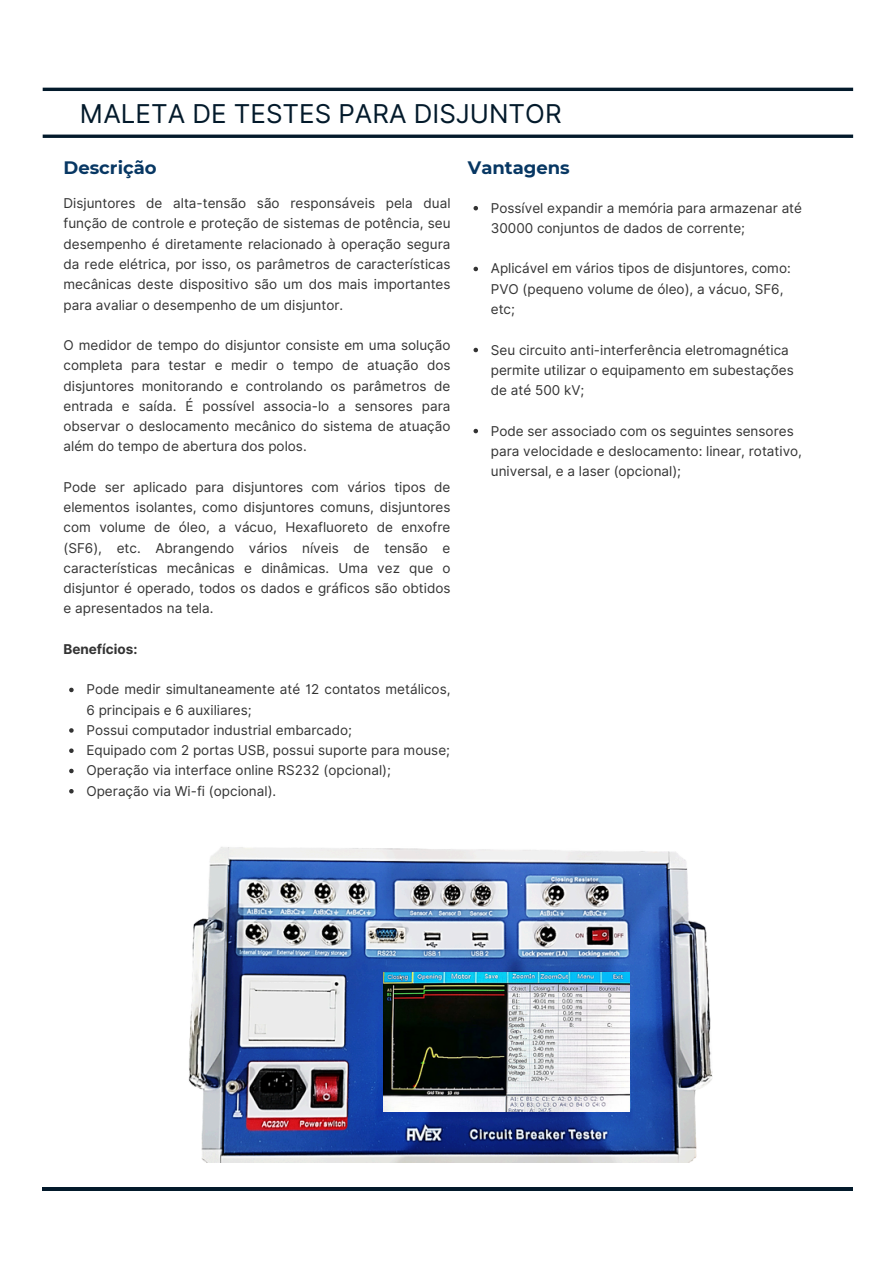
<style>
.page{position:relative;width:894px;height:1264px;background:#fff}
.page>*{position:absolute;margin:0;border:0;box-sizing:border-box;transform-origin:0 0}
.t1{font:25.95px "Inter";color:#031a2b}
.t2{font:700 18px "Montserrat";color:#073763}
.t3{font:13.5px/20.2px "Inter";color:#333}
.t4{font:700 13.5px "Inter";color:#333}
</style>
<div class="page">
<hr style="left:43px;top:1187px;width:809px;height:3px;background:#031a2b">
<svg style="left:43px;top:134px;width:809px;height:4px;background:#293d4b"></svg>
<hr style="left:43px;top:88px;width:809px;height:3px;background:#031a2b">
<img style="left:188px;top:847px;width:523px;height:315px">
<img style="left:383px;top:972px;width:246px;height:139px">
<svg style="left:69px;top:687px;width:5px;height:5px"></svg>
<svg style="left:69px;top:728px;width:5px;height:4px"></svg>
<svg style="left:69px;top:748px;width:5px;height:5px"></svg>
<svg style="left:69px;top:768px;width:5px;height:5px"></svg>
<svg style="left:69px;top:789px;width:5px;height:4px"></svg>
<svg style="left:473px;top:206px;width:5px;height:4px"></svg>
<svg style="left:473px;top:267px;width:5px;height:4px"></svg>
<svg style="left:473px;top:348px;width:5px;height:4px"></svg>
<svg style="left:473px;top:429px;width:5px;height:4px"></svg>
<h2 class="t1" style="left:80px;top:98px;width:483px">MALETA DE TESTES PARA DISJUNTOR</h2>
<p class="t2" style="left:63px;top:156px;width:95px">Descrição</p>
<p class="t2" style="left:468px;top:156px;width:103px">Vantagens</p>
<p class="t3" style="left:63px;top:193px;width:388px;text-align:justify">Disjuntores de alta-tensão são responsáveis pela dual função de controle e proteção de sistemas de potência, seu desempenho é diretamente relacionado à operação segura da rede elétrica, por isso, os parâmetros de características mecânicas deste dispositivo são um dos mais importantes para avaliar o desempenho de um disjuntor.</p>
<p class="t3" style="left:63px;top:335px;width:388px;text-align:justify">O medidor de tempo do disjuntor consiste em uma solução completa para testar e medir o tempo de atuação dos disjuntores monitorando e controlando os parâmetros de entrada e saída. É possível associa-lo a sensores para observar o deslocamento mecânico do sistema de atuação além do tempo de abertura dos polos.</p>
<p class="t3" style="left:63px;top:477px;width:388px;text-align:justify">Pode ser aplicado para disjuntores com vários tipos de elementos isolantes, como disjuntores comuns, disjuntores com volume de óleo, a vácuo, Hexafluoreto de enxofre (SF6), etc. Abrangendo vários níveis de tensão e características mecânicas e dinâmicas. Uma vez que o disjuntor é operado, todos os dados e gráficos são obtidos e apresentados na tela.</p>
<h3 class="t4" style="left:63px;top:641px;width:75px">Benefícios:</h3>
<p class="t3" style="left:86px;top:679px;width:365px">Pode medir simultaneamente até 12 contatos metálicos,<br>6 principais e 6 auxiliares;</p>
<p class="t3" style="left:86px;top:720px;width:267px">Possui computador industrial embarcado;</p>
<p class="t3" style="left:86px;top:740px;width:365px">Equipado com 2 portas USB, possui suporte para mouse;</p>
<p class="t3" style="left:86px;top:760px;width:306px">Operação via interface online RS232 (opcional);</p>
<p class="t3" style="left:86px;top:780px;width:191px">Operação via Wi-fi (opcional).</p>
<p class="t3" style="left:490px;top:198px;width:312px">Possível expandir a memória para armazenar até<br>30000 conjuntos de dados de corrente;</p>
<p class="t3" style="left:490px;top:258px;width:301px">Aplicável em vários tipos de disjuntores, como:<br>PVO (pequeno volume de óleo), a vácuo, SF6, etc;</p>
<p class="t3" style="left:490px;top:339px;width:304px">Seu circuito anti-interferência eletromagnética permite utilizar o equipamento em subestações de até 500 kV;</p>
<p class="t3" style="left:490px;top:420px;width:312px">Pode ser associado com os seguintes sensores para velocidade e deslocamento: linear, rotativo, universal, e a laser (opcional);</p>
</div>
